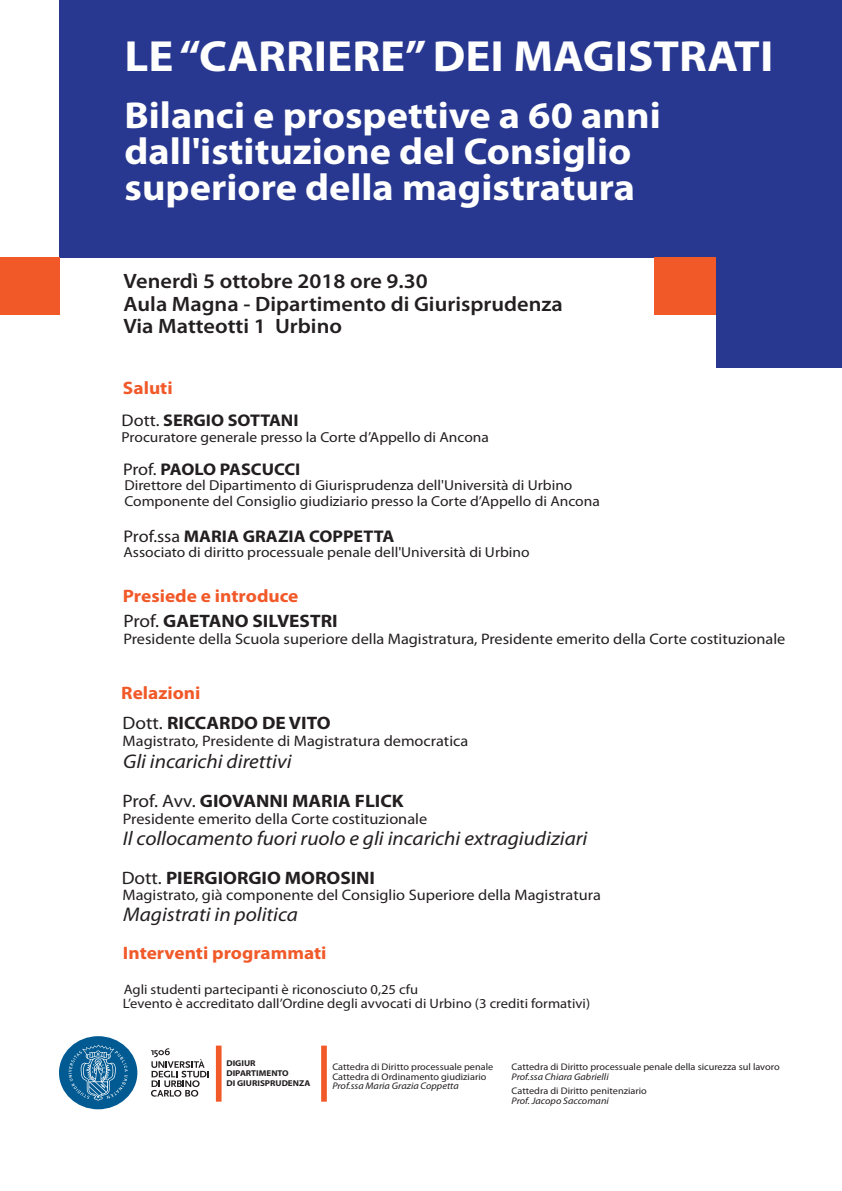
<style>
.page{position:relative;width:842px;height:1191px;background:#fff}
.page>*{position:absolute;margin:0;border:0;box-sizing:border-box;transform-origin:0 0}
.t1{font:700 43.8px "Myriad Pro";color:#fff;scale:1.07 1}
.t2{font:700 37.6px/36.4px "Myriad Pro";color:#fff;scale:1.07 1}
.t3{font:600 20.8px/22.5px "Myriad Pro";color:#231f20;scale:1.07 1}
.t4{font:italic 19.8px "Myriad Pro";color:#231f20;scale:1.07 1}
.t5{font:700 18px "Myriad Pro";color:#231f20;scale:1.07 1}
.t6{font:700 18px "Myriad Pro";color:#f15929;scale:1.07 1}
.t7{font:700 16.9px "Myriad Pro";color:#231f20;scale:1.07 1}
.t8{font:15.2px "Myriad Pro";color:#231f20;scale:1.07 1}
.t9{font:14.5px/15.8px "Myriad Pro";color:#231f20;scale:1.07 1}
.t10{font:13.6px "Myriad Pro";color:#231f20;scale:1.07 1}
.t11{font:9.6px/9.6px "Myriad Pro";color:#231f20;scale:1.07 1}
.t12{font:italic 9.6px "Myriad Pro";color:#231f20;scale:1.07 1}
.t13{font:700 8.5px/10.1px "Myriad Pro";color:#231f20;scale:1.07 1}
.s1{font-weight:400}
</style>
<div class="page">
<div style="left:59px;top:0;width:783px;height:257px;background:#283890"></div>
<div style="left:716px;top:255px;width:126px;height:113px;background:#283890"></div>
<div style="left:0;top:257px;width:59px;height:58px;background:#f15929"></div>
<div style="left:654px;top:257px;width:62px;height:58px;background:#f15929"></div>
<svg style="left:151px;top:1048px;width:58px;height:48px"></svg>
<div style="left:59px;top:1036px;width:78px;height:73px;background:#015a92;border-radius:50%"></div>
<svg style="left:68px;top:1044px;width:60px;height:56px"></svg>
<div style="left:321px;top:1045px;width:6px;height:56px;background:#f15929"></div>
<div style="left:216px;top:1045px;width:6px;height:56px;background:#f15929"></div>
<h1 class="t1" style="left:125px;top:28px;width:608px">LE “CARRIERE” DEI MAGISTRATI</h1>
<h2 class="t2" style="left:125px;top:96px;width:502px">Bilanci e prospettive a 60 anni dall'istituzione del Consiglio superiore della magistratura</h2>
<h3 class="t3" style="left:124px;top:269px;width:412px">Venerdì 5 ottobre 2018 ore 9.30<br>Aula Magna - Dipartimento di Giurisprudenza<br>Via Matteotti 1 Urbino</h3>
<p class="t6" style="left:123px;top:376px;width:48px">Saluti</p>
<p class="t9" style="left:122px;top:428px;width:345px">Procuratore generale presso la Corte d’Appello di Ancona</p>
<p class="t7" style="left:122px;top:409px;width:167px"><span class="s1">Dott.</span> SERGIO SOTTANI</p>
<p class="t7" style="left:123px;top:458px;width:167px"><span class="s1">Prof.</span> PAOLO PASCUCCI</p>
<p class="t9" style="left:124px;top:477px;width:446px">Direttore del Dipartimento di Giurisprudenza dell'Università di Urbino<br>Componente del Consiglio giudiziario presso la Corte d’Appello di Ancona</p>
<p class="t7" style="left:124px;top:525px;width:254px"><span class="s1">Prof.ssa</span> MARIA GRAZIA COPPETTA</p>
<p class="t9" style="left:124px;top:544px;width:381px">Associato di diritto processuale penale dell'Università di Urbino</p>
<p class="t6" style="left:123px;top:584px;width:166px">Presiede e introduce</p>
<p class="t5" style="left:123px;top:609px;width:202px"><span class="s1">Prof.</span> GAETANO SILVESTRI</p>
<p class="t8" style="left:123px;top:629px;width:620px">Presidente della Scuola superiore della Magistratura, Presidente emerito della Corte costituzionale</p>
<p class="t6" style="left:121px;top:681px;width:76px">Relazioni</p>
<p class="t8" style="left:123px;top:731px;width:325px">Magistrato, Presidente di Magistratura democratica</p>
<p class="t5" style="left:123px;top:711px;width:196px"><span class="s1">Dott.</span> RICCARDO DE VITO</p>
<h3 class="t4" style="left:123px;top:749px;width:159px">Gli incarichi direttivi</h3>
<p class="t5" style="left:122px;top:789px;width:264px"><span class="s1">Prof. Avv.</span> GIOVANNI MARIA FLICK</p>
<p class="t8" style="left:123px;top:809px;width:286px">Presidente emerito della Corte costituzionale</p>
<h3 class="t4" style="left:123px;top:826px;width:436px">Il collocamento fuori ruolo e gli incarichi extragiudiziari</h3>
<p class="t5" style="left:122px;top:865px;width:238px"><span class="s1">Dott.</span> PIERGIORGIO MOROSINI</p>
<p class="t8" style="left:122px;top:885px;width:449px">Magistrato, già componente del Consiglio Superiore della Magistratura</p>
<h3 class="t4" style="left:123px;top:902px;width:165px">Magistrati in politica</h3>
<p class="t6" style="left:123px;top:941px;width:192px">Interventi programmati</p>
<p class="t10" style="left:124px;top:981px;width:277px">Agli studenti partecipanti è riconosciuto 0,25 cfu</p>
<p class="t10" style="left:123px;top:995px;width:438px">L’evento è accreditato dall’Ordine degli avvocati di Urbino (3 crediti formativi)</p>
<p class="t13" style="left:226px;top:1057px;width:80px">DIGIUR<br>DIPARTIMENTO<br>DI GIURISPRUDENZA</p>
<p class="t11" style="left:332px;top:1062px;width:152px">Cattedra di Diritto processuale penale<br>Cattedra di Ordinamento giudiziario</p>
<p class="t12" style="left:332px;top:1080px;width:120px">Prof.ssa Maria Grazia Coppetta</p>
<p class="t11" style="left:512px;top:1062px;width:252px">Cattedra di Diritto processuale penale della sicurezza sul lavoro</p>
<p class="t12" style="left:512px;top:1070px;width:92px">Prof.ssa Chiara Gabrielli</p>
<p class="t11" style="left:512px;top:1086px;width:128px">Cattedra di Diritto penitenziario</p>
<p class="t12" style="left:512px;top:1094px;width:92px">Prof. Jacopo Saccomani</p>
</div>
